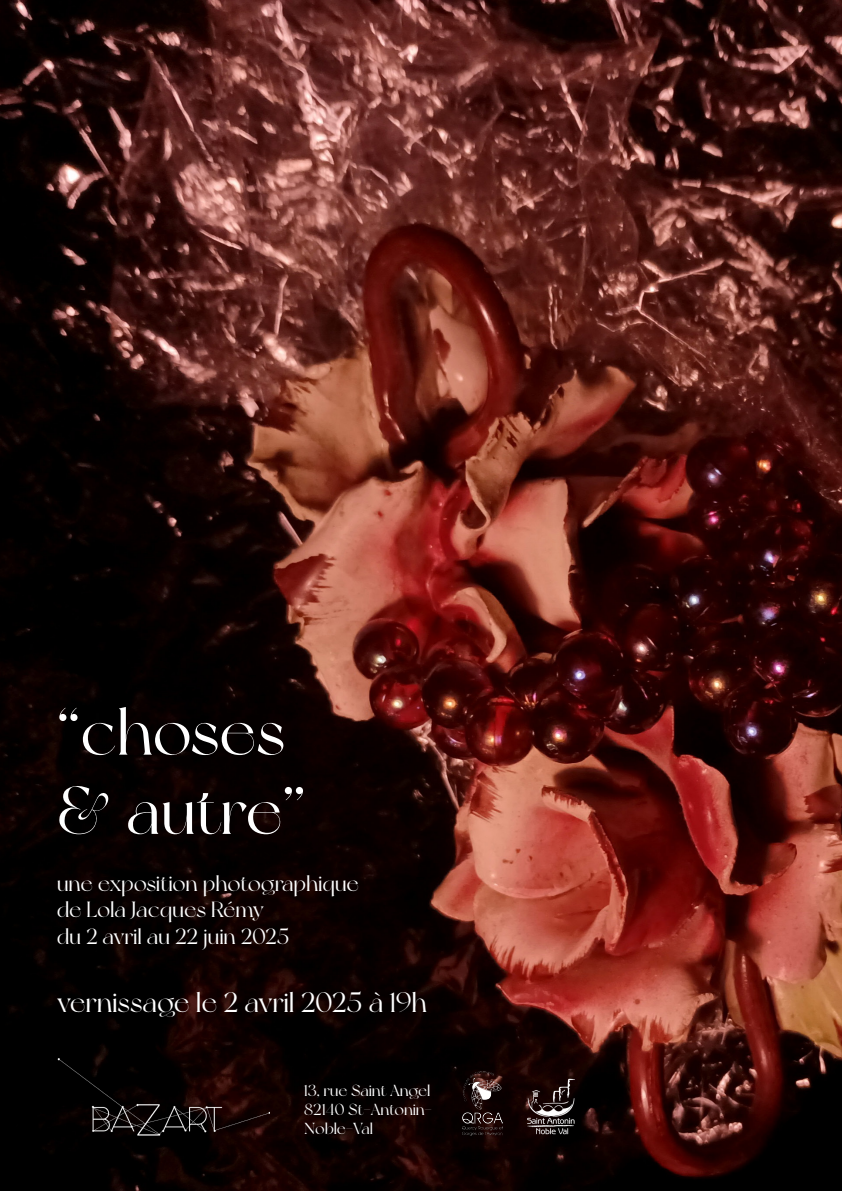
<style>
.page{position:relative;width:842px;height:1191px;background:#fff}
.page>*{position:absolute;margin:0;border:0;box-sizing:border-box;transform-origin:0 0}
.t1{font:66px "New York";letter-spacing:-.01em;color:#fff}
.t2{font:28px "New York";color:#fff}
.t3{font:22px "New York";color:#fff}
.t4{font:16px/19.2px "New York";color:#fff;text-align:justify}
</style>
<div class="page">
<img style="left:0;top:0;width:842px;height:1191px">
<img style="left:57px;top:1057px;width:213px;height:83px">
<img style="left:462px;top:1071px;width:41px;height:64px">
<img style="left:526px;top:1077px;width:50px;height:62px">
<p class="t1" style="left:57px;top:692px;width:230px">“choses</p>
<p class="t1" style="left:57px;top:771px;width:250px">&amp; autre”</p>
<p class="t3" style="left:57px;top:870px;width:304px">une exposition photographique</p>
<p class="t3" style="left:57px;top:896px;width:209px">de Lola Jacques Rémy</p>
<p class="t3" style="left:57px;top:923px;width:234px">du 2 avril au 22 juin 2025</p>
<p class="t2" style="left:57px;top:985px;width:372px">vernissage le 2 avril 2025 à 19h</p>
<p class="t4" style="left:304px;top:1080px;width:129px">13, rue Saint Angel 82140 St-Antonin-Noble-Val</p>
</div>
